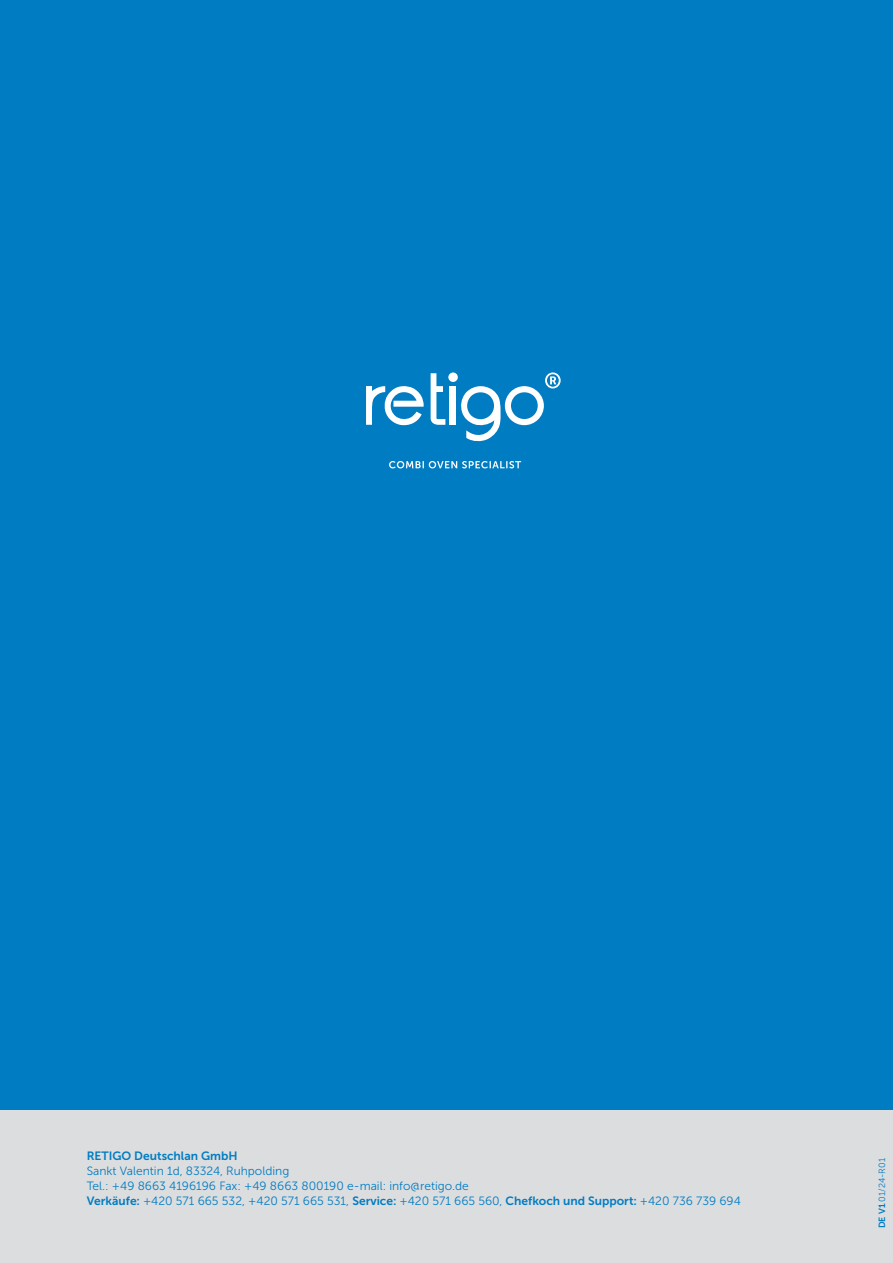
<style>
.page{position:relative;width:893px;height:1263px;background:#007cc2}
.page>*{position:absolute;margin:0;border:0;box-sizing:border-box;transform-origin:0 0}
.t1{font:12px "Museo Sans 300";color:#007cc2}
.t2{font:12px "Museo Sans 700";color:#007cc2}
.t3{font:9px "Museo Sans 300";color:#007cc2}
.s1{font-family:"Museo Sans 700"}
</style>
<div class="page">
<div style="left:0;top:1111px;width:893px;height:152px;background:#dcdddf"></div>
<svg style="left:431px;top:373px;width:14px;height:52px"></svg>
<svg style="left:366px;top:386px;width:58px;height:40px"></svg>
<div style="left:448px;top:372px;width:10px;height:10px;background:#fff;border-radius:50%"></div>
<div style="left:450px;top:386px;width:6px;height:39px;background:#fff"></div>
<svg style="left:461px;top:372px;width:100px;height:70px"></svg>
<svg style="left:389px;top:461px;width:132px;height:7px"></svg>
<p class="t2" style="left:87px;top:1149px;width:152px">RETIGO Deutschlan GmbH</p>
<p class="t1" style="left:87px;top:1165px;width:204px">Sankt Valentin 1d, 83324, Ruhpolding</p>
<p class="t1" style="left:87px;top:1180px;width:384px">Tel.: +49 8663 4196196 Fax: +49 8663 800190 e-mail: info@retigo.de</p>
<p class="t1" style="left:87px;top:1195px;width:656px"><span class="s1">Verkäufe:</span> +420 571 665 532, +420 571 665 531, <span class="s1">Service:</span> +420 571 665 560, <span class="s1">Chefkoch und Support:</span> +420 736 739 694</p>
<p class="t3" style="left:877px;top:1228px;width:72px;rotate:-90deg"><span class="s1">DE V1</span> 01/24-R01</p>
</div>
